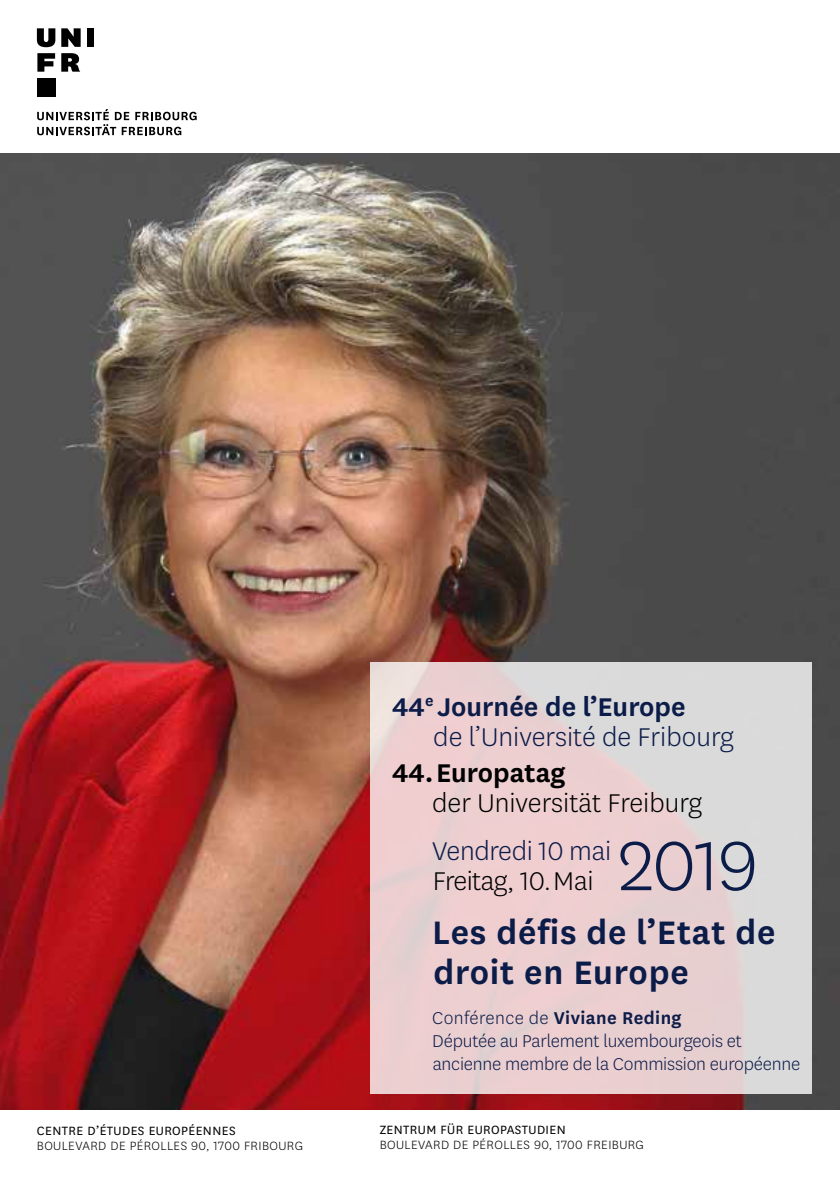
<style>
.page{position:relative;width:840px;height:1191px;background:#fff}
.page>*{position:absolute;margin:0;border:0;box-sizing:border-box;transform-origin:0 0}
.t1{font:300 81.4px "National Uni Fr";color:#0c1c49}
.t2{font:600 38px/40px "National Uni Fr";letter-spacing:.02em;color:#0c1c49}
.t3{font:300 30px/30px "National Uni Fr";letter-spacing:-.005em;color:#0c1c49}
.t4{font:300 30px "National Uni Fr";letter-spacing:-.005em;color:#000}
.t5{font:600 30px "National Uni Fr";color:#000}
.t6{font:300 20px/23px "National Uni Fr";letter-spacing:-.01em;color:#0c1c49}
.t7{font:300 14px "National Uni Fr";letter-spacing:.03em;color:#000}
.t8{font:14px "National Uni Fr";letter-spacing:.03em;color:#000}
.s1{font-weight:600}
</style>
<div class="page">
<img style="left:0;top:153px;width:839px;height:956px">
<div style="left:369px;top:662px;width:442px;height:431px;background:linear-gradient(to right,#f1cdce,#dcd8d8)"></div>
<svg style="left:37px;top:109px;width:159px;height:26px"></svg>
<svg style="left:37px;top:28px;width:18px;height:19px"></svg>
<svg style="left:61px;top:28px;width:20px;height:19px"></svg>
<div style="left:87px;top:28px;width:7px;height:19px;background:#000"></div>
<svg style="left:37px;top:53px;width:18px;height:19px"></svg>
<div style="left:37px;top:78px;width:18px;height:18px;background:#000"></div>
<svg style="left:61px;top:53px;width:19px;height:19px"></svg>
<p class="t8" style="left:37px;top:1121px;width:200px">CENTRE D’ÉTUDES EUROPÉENNES</p>
<p class="t7" style="left:37px;top:1136px;width:267px">BOULEVARD DE PÉROLLES 90, 1700 FRIBOURG</p>
<h3 class="t3" style="left:433px;top:691px;width:302px;text-indent:-41px"><span class="s1">44</span><sup>e</sup> <span class="s1">Journée de l’Europe<br></span>de l’Université de Fribourg</h3>
<h3 class="t5" style="left:392px;top:752px;width:175px">44. Europatag</h3>
<h3 class="t4" style="left:432px;top:784px;width:271px">der Universität Freiburg</h3>
<h3 class="t3" style="left:432px;top:834px;width:180px">Vendredi 10 mai</h3>
<h3 class="t4" style="left:432px;top:862px;width:162px">Freitag, 10. Mai</h3>
<h1 class="t1" style="left:617px;top:814px;width:141px">2019</h1>
<h2 class="t2" style="left:432px;top:910px;width:344px">Les défis de l’Etat de droit en Europe</h2>
<p class="t6" style="left:432px;top:1006px;width:369px">Conférence de <span class="s1">Viviane Reding<br></span>Députée au Parlement luxembourgeois et ancienne membre de la Commission européenne</p>
<p class="t8" style="left:379px;top:1121px;width:187px">ZENTRUM FÜR EUROPASTUDIEN</p>
<p class="t7" style="left:379px;top:1136px;width:265px">BOULEVARD DE PÉROLLES 90, 1700 FREIBURG</p>
</div>
